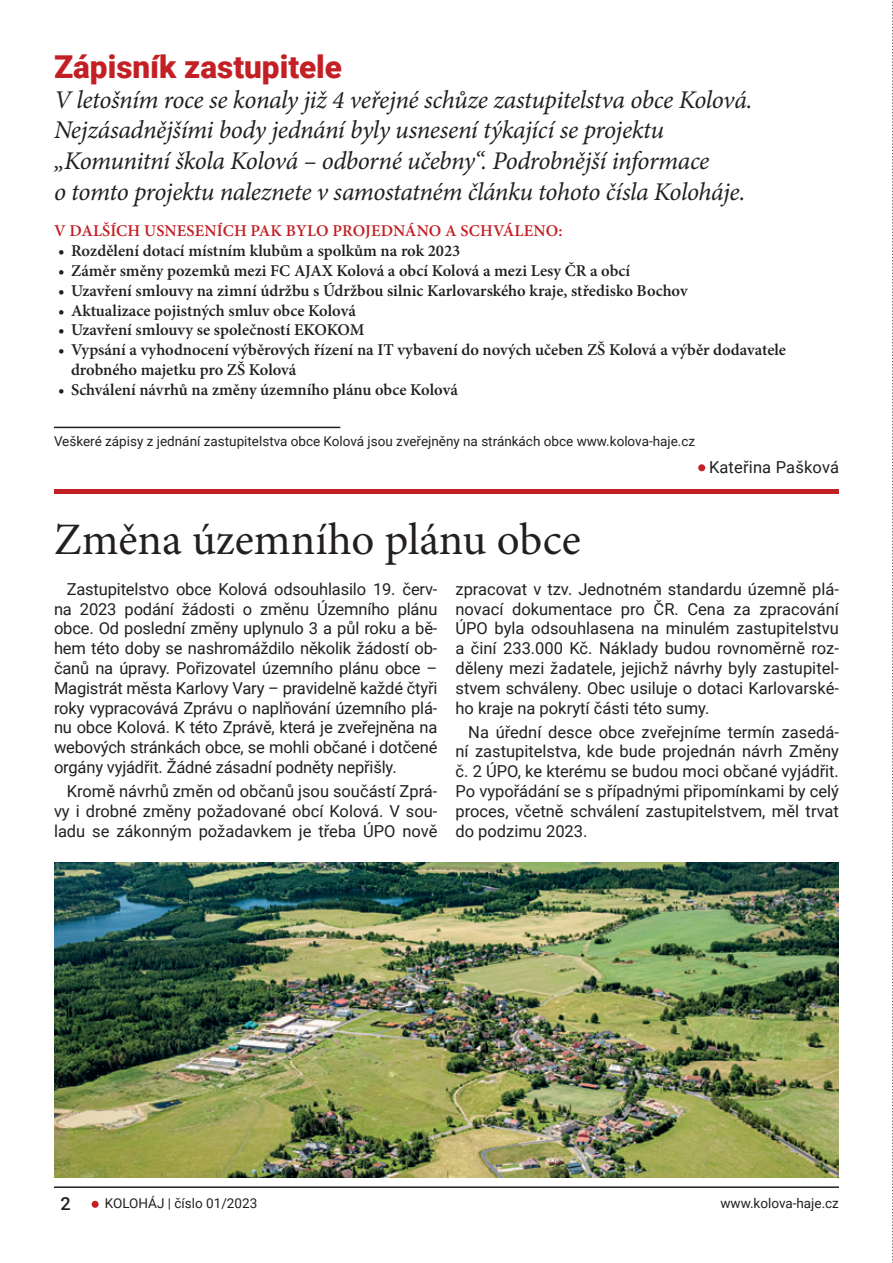
<style>
.page{position:relative;width:893px;height:1263px;background:#fff}
.page>*{position:absolute;margin:0;border:0;box-sizing:border-box;transform-origin:0 0}
.t1{font:45px "Minion Pro";color:#231f20}
.t2{font:900 31.5px "Roboto";color:#c32026}
.t3{font:italic 25.5px/30.6px "Minion Pro";letter-spacing:-.02em;color:#231f20}
.t4{font:500 18px "Roboto";color:#231f20}
.t5{font:16.5px/19.8px "Roboto";color:#231f20;text-align:justify}
.t6{font:600 16.5px/19.8px "Minion Pro";color:#231f20}
.t7{font:600 16.5px "Minion Pro";letter-spacing:.01em;color:#c32025}
.t8{font:13.5px "Roboto";color:#231f20}
</style>
<div class="page">
<svg style="left:892px;top:1px;width:1px;height:1262px"></svg>
<hr style="left:54px;top:489px;width:785px;height:4px;background:#c32025">
<hr style="left:54px;top:1186px;width:785px;height:2px;background:#231f20">
<div style="left:92px;top:1201px;width:7px;height:7px;background:#c32025;border-radius:50%"></div>
<hr style="left:54px;top:427px;width:286px;height:1px;background:#231f20">
<div style="left:698px;top:464px;width:7px;height:7px;background:#c32025;border-radius:50%"></div>
<img style="left:54px;top:862px;width:785px;height:316px">
<h2 class="t2" style="left:54px;top:44px;width:290px">Zápisník zastupitele</h2>
<p class="t3" style="left:54px;top:84px;width:700px">V letošním roce se konaly již 4 veřejné schůze zastupitelstva obce Kolová.<br>Nejzásadnějšími body jednání byly usnesení týkající se projektu „Komunitní škola Kolová – odborné učebny“. Podrobnější informace<br>o tomto projektu naleznete v samostatném článku tohoto čísla Koloháje.</p>
<p class="t7" style="left:54px;top:220px;width:510px">V dalších usneseních pak bylo projednáno a schváleno:</p>
<p class="t6" style="left:58px;top:241px;width:404px">• Rozdělení dotací místním klubům a spolkům na rok 2023</p>
<p class="t6" style="left:58px;top:261px;width:574px">• Záměr směny pozemků mezi FC AJAX Kolová a obcí Kolová a mezi Lesy ČR a obcí</p>
<p class="t6" style="left:58px;top:281px;width:631px">• Uzavření smlouvy na zimní údržbu s Údržbou silnic Karlovarského kraje, středisko Bochov</p>
<p class="t6" style="left:58px;top:300px;width:299px">• Aktualizace pojistných smluv obce Kolová</p>
<p class="t6" style="left:58px;top:320px;width:248px">• Uzavření smlouvy se společností EKOKO</p>
<p class="t6" style="left:350px;top:320px;width:16px">M</p>
<p class="t6" style="left:71px;top:340px;width:717px;text-indent:-13px">• Vypsání a vyhodnocení výběrových řízení na IT vybavení do nových učeben ZŠ Kolová a výběr dodavatele drobného majetku pro ZŠ Kolová</p>
<p class="t6" style="left:58px;top:380px;width:401px">• Schválení návrhů na změny územního plánu obce Kolová</p>
<p class="t8" style="left:54px;top:432px;width:643px">Veškeré zápisy z jednání zastupitelstva obce Kolová jsou zveřejněny na stránkách obce www.kolova-haje.cz</p>
<p class="t5" style="left:709px;top:457px;width:132px">Kateřina Pašková</p>
<h1 class="t1" style="left:54px;top:509px;width:528px">Změna územního plánu obce</h1>
<p class="t5" style="left:54px;top:578px;width:385px;text-indent:13px">Zastupitelstvo obce Kolová odsouhlasilo 19. červ&shy;na 2023 podání žádosti o změnu Územního plánu obce. Od poslední změny uplynulo 3 a půl roku a bě&shy;hem této doby se nashromáždilo několik žádostí ob&shy;čanů na úpravy. Pořizovatel územního plánu obce – Magistrát města Karlovy Vary – pravidelně každé čtyři roky vypracovává Zprávu o naplňování územního plá&shy;nu obce Kolová. K této Zprávě, která je zveřejněna na webových stránkách obce, se mohli občané i dotčené orgány vyjádřit. Žádné zásadní podněty nepřišly.</p>
<p class="t5" style="left:54px;top:781px;width:385px;text-indent:13px">Kromě návrhů změn od občanů jsou součástí Zprá&shy;vy i drobné změny požadované obcí Kolová. V sou&shy;ladu se zákonným požadavkem je třeba ÚPO nově</p>
<p class="t5" style="left:455px;top:578px;width:385px">zpracovat v tzv. Jednotném standardu územně plá&shy;novací dokumentace pro ČR. Cena za zpracování ÚPO byla odsouhlasena na minulém zastupitelstvu a činí 233.000 Kč. Náklady budou rovnoměrně roz&shy;děleny mezi žadatele, jejichž návrhy byly zastupitel&shy;stvem schváleny. Obec usiluje o dotaci Karlovarské&shy;ho kraje na pokrytí části této sumy.</p>
<p class="t5" style="left:455px;top:721px;width:385px;text-indent:13px">Na úřední desce obce zveřejníme termín zasedá&shy;ní zastupitelstva, kde bude projednán návrh Změny č. 2 ÚPO, ke kterému se budou moci občané vyjádřit.<br>Po vypořádání se s případnými připomínkami by celý proces, včetně schválení zastupitelstvem, měl trvat do podzimu 2023.</p>
<p class="t4" style="left:60px;top:1191px;width:12px">2</p>
<p class="t8" style="left:105px;top:1194px;width:154px">KOLOHÁJ | číslo 01/2023</p>
<p class="t8" style="left:720px;top:1194px;width:120px">www.kolova-haje.cz</p>
</div>
